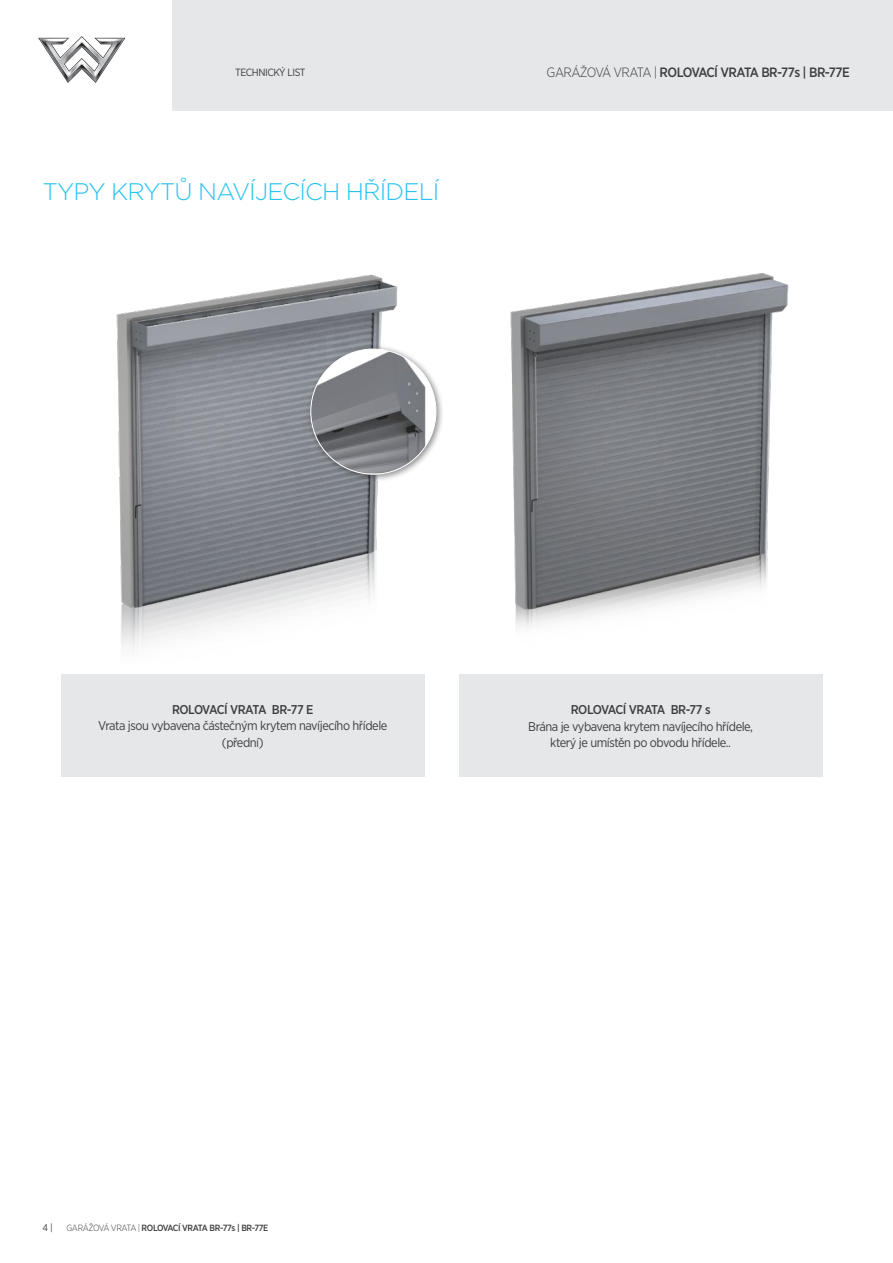
<style>
.page{position:relative;width:893px;height:1263px;background:#fff}
.page>*{position:absolute;margin:0;border:0;box-sizing:border-box;transform-origin:0 0}
.t1{font:300 24px "Gotham";letter-spacing:-.035em;color:#29c3f0}
.t2{font:500 13.5px "Gotham Narrow";letter-spacing:-.04em;color:#3e3e3f}
.t3{font:12.75px/16.5px "Gotham Narrow";letter-spacing:-.035em;color:#3e3e3f;text-align:center}
.t4{font:500 12.75px "Gotham Narrow";letter-spacing:-.035em;color:#3e3e3f}
.t5{font:10.5px "Gotham Narrow";letter-spacing:-.04em;color:#3e3e3f}
.t6{font:9.75px "Gotham Narrow";color:#3e3e3f}
.t7{font:500 9px "Gotham Narrow";letter-spacing:-.04em;color:#3e3e3f}
.s1{font-weight:300}
</style>
<div class="page">
<div style="left:172px;top:0;width:721px;height:111px;background:#e6e7e9"></div>
<svg style="left:38px;top:36px;width:87px;height:47px"></svg>
<div style="left:61px;top:674px;width:364px;height:102px;background:#e6e7e9"></div>
<div style="left:459px;top:674px;width:363px;height:102px;background:#e6e7e9"></div>
<img style="left:116px;top:274px;width:282px;height:376px">
<img style="left:510px;top:273px;width:279px;height:356px">
<div style="left:306px;top:345px;width:138px;height:137px;background:#231f20;opacity:.5"></div>
<img style="left:311px;top:349px;width:123px;height:125px">
<p class="t5" style="left:235px;top:66px;width:72px">TECHNICKÝ LIST</p>
<p class="t2" style="left:547px;top:64px;width:305px"><span class="s1">GARÁŽOVÁ VRATA |</span> ROLOVACÍ VRATA BR-77s | BR-77E</p>
<h1 class="t1" style="left:43px;top:176px;width:398px">TYPY KRYTŮ NAVÍJECÍCH HŘÍDELÍ</h1>
<p class="t4" style="left:172px;top:701px;width:143px">ROLOVACÍ VRATA BR-77 E</p>
<p class="t3" style="left:98px;top:717px;width:291px">Vrata jsou vybavena částečným krytem navíjecího hřídele (přední)</p>
<p class="t4" style="left:571px;top:702px;width:141px">ROLOVACÍ VRATA BR-77 s</p>
<p class="t3" style="left:528px;top:718px;width:226px">Brána je vybavena krytem navíjecího hřídele, který je umístěn po obvodu hřídele..</p>
<p class="t6" style="left:43px;top:1221px;width:12px">4 |</p>
<p class="t7" style="left:66px;top:1222px;width:204px"><span class="s1">GARÁŽOVÁ VRATA |</span> ROLOVACÍ VRATA BR-77s | BR-77E</p>
</div>
